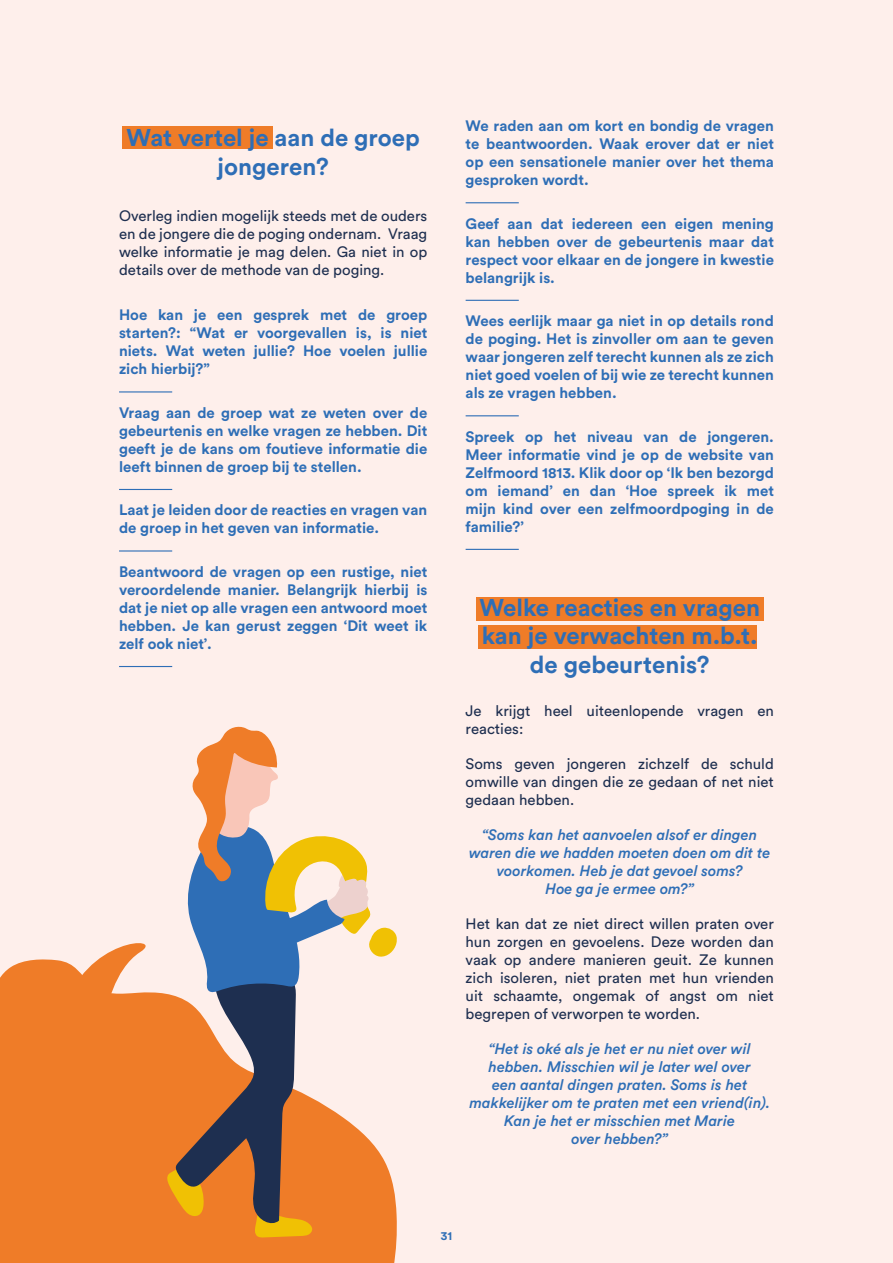
<style>
.page{position:relative;width:893px;height:1263px;background:#feefeb}
.page>*{position:absolute;margin:0;border:0;box-sizing:border-box;transform-origin:0 0}
.t1{font:700 24px/28.8px "Circular Std";color:#2e6eb6;text-align:center}
.t2{font:700 15px/18px "Circular Std";color:#2e6eb6;text-align:justify}
.t3{font:15px/18px "Circular Std";color:#1e2f50;text-align:justify}
.t4{font:italic 500 15px/18px "Circular Std";color:#2e6eb6;text-align:center}
.t5{font:700 12px "Circular Std";color:#2e6eb6}
</style>
<div class="page">
<hr style="left:119px;top:391px;width:53px;height:1px;background:#2e6eb6">
<hr style="left:119px;top:489px;width:53px;height:1px;background:#2e6eb6">
<hr style="left:119px;top:550px;width:53px;height:1px;background:#2e6eb6">
<hr style="left:119px;top:666px;width:53px;height:1px;background:#2e6eb6">
<div style="left:122px;top:126px;width:151px;height:23px;background:#ef7c28"></div>
<div style="left:476px;top:597px;width:287px;height:24px;background:#ef7c28"></div>
<div style="left:479px;top:625px;width:278px;height:23px;background:#ef7c28"></div>
<hr style="left:466px;top:202px;width:53px;height:1px;background:#2e6eb6">
<hr style="left:466px;top:300px;width:53px;height:1px;background:#2e6eb6">
<hr style="left:466px;top:415px;width:53px;height:1px;background:#2e6eb6">
<hr style="left:466px;top:549px;width:53px;height:1px;background:#2e6eb6">
<div style="left:0;top:959px;width:397px;height:304px;background:#ef7c28"></div>
<svg style="left:64px;top:726px;width:333px;height:511px"></svg>
<h1 class="t1" style="left:127px;top:123px;width:295px">Wat vertel je aan de groep jongeren?</h1>
<p class="t3" style="left:119px;top:206px;width:310px">Overleg indien mogelijk steeds met de ouders en de jongere die de poging ondernam. Vraag welke informatie je mag delen. Ga niet in op details over de methode van de poging.</p>
<p class="t2" style="left:119px;top:306px;width:310px">Hoe kan je een gesprek met de groep starten?: “Wat er voorgevallen is, is niet niets. Wat weten jullie? Hoe voelen jullie zich hierbij?”</p>
<p class="t2" style="left:119px;top:403px;width:310px">Vraag aan de groep wat ze weten over de gebeurtenis en welke vragen ze hebben. Dit geeft je de kans om foutieve informatie die leeft binnen de groep bij te stellen.</p>
<p class="t2" style="left:119px;top:501px;width:310px">Laat je leiden door de reacties en vragen van de groep in het geven van informatie.</p>
<p class="t2" style="left:119px;top:562px;width:310px">Beantwoord de vragen op een rustige, niet veroordelende manier. Belangrijk hierbij is dat je niet op alle vragen een antwoord moet hebben. Je kan gerust zeggen ‘Dit weet ik zelf ook niet’.</p>
<p class="t2" style="left:466px;top:117px;width:310px">We raden aan om kort en bondig de vragen te beantwoorden. Waak erover dat er niet op een sensationele manier over het thema gesproken wordt.</p>
<p class="t2" style="left:466px;top:214px;width:310px">Geef aan dat iedereen een eigen mening kan hebben over de gebeurtenis maar dat respect voor elkaar en de jongere in kwestie belangrijk is.</p>
<p class="t2" style="left:466px;top:312px;width:310px">Wees eerlijk maar ga niet in op details rond de poging. Het is zinvoller om aan te geven waar jongeren zelf terecht kunnen als ze zich niet goed voelen of bij wie ze terecht kunnen als ze vragen hebben.</p>
<p class="t2" style="left:466px;top:427px;width:310px">Spreek op het niveau van de jongeren.<br>Meer informatie vind je op de website van Zelfmoord 1813. Klik door op ‘Ik ben bezorgd om iemand’ en dan ‘Hoe spreek ik met mijn kind over een zelfmoordpoging in de familie?’</p>
<h1 class="t1" style="left:479px;top:592px;width:282px">Welke reacties en vragen kan je verwachten m.b.t. de gebeurtenis?</h1>
<p class="t3" style="left:466px;top:701px;width:310px">Je krijgt heel uiteenlopende vragen en reacties:</p>
<p class="t3" style="left:466px;top:754px;width:310px">Soms geven jongeren zichzelf de schuld omwille van dingen die ze gedaan of net niet gedaan hebben.</p>
<p class="t4" style="left:469px;top:825px;width:303px">“Soms kan het aanvoelen alsof er dingen waren die we hadden moeten doen om dit te voorkomen. Heb je dat gevoel soms?<br>Hoe ga je ermee om?”</p>
<p class="t3" style="left:466px;top:914px;width:310px">Het kan dat ze niet direct willen praten over hun zorgen en gevoelens. Deze worden dan vaak op andere manieren geuit. Ze kunnen zich isoleren, niet praten met hun vrienden uit schaamte, ongemak of angst om niet begrepen of verworpen te worden.</p>
<p class="t4" style="left:469px;top:1039px;width:302px">“Het is oké als je het er nu niet over wil hebben. Misschien wil je later wel over<br>een aantal dingen praten. Soms is het makkelijker om te praten met een vriend(in).<br>Kan je het er misschien met Marie<br>over hebben?”</p>
<p class="t5" style="left:441px;top:1228px;width:13px">31</p>
</div>
